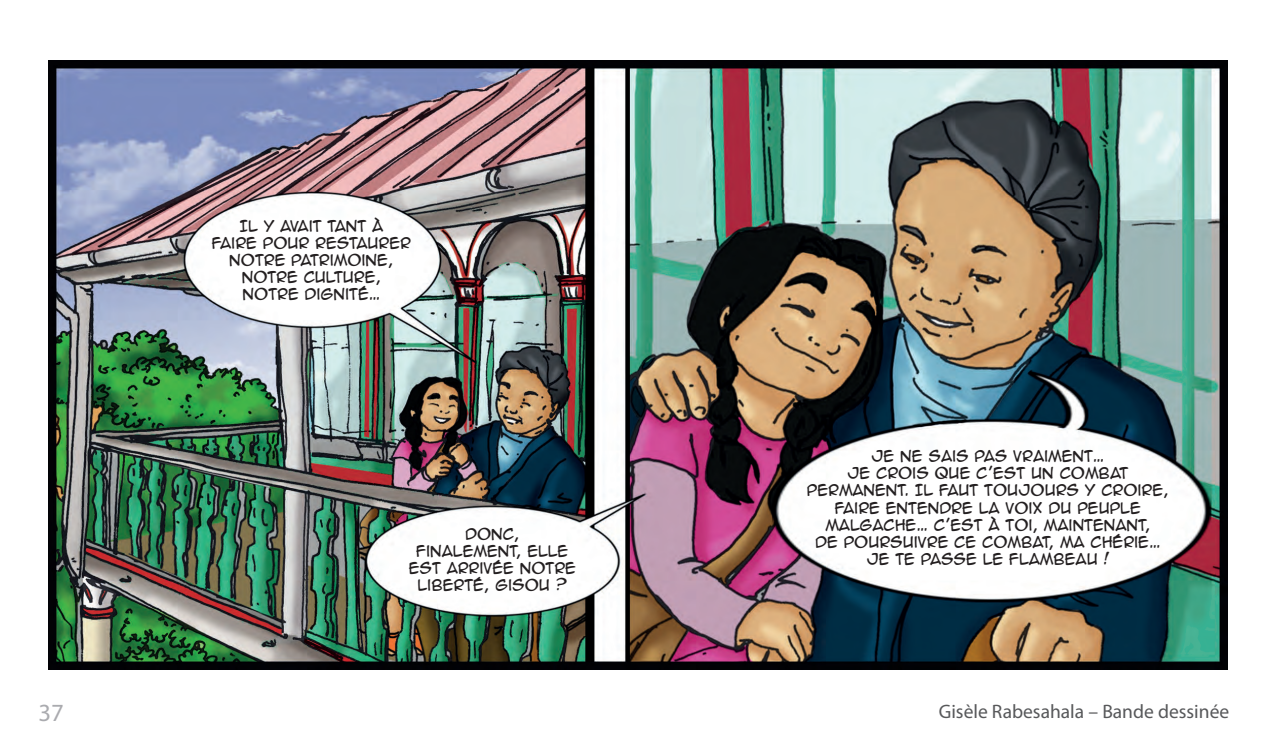
<style>
.page{position:relative;width:1276px;height:745px;background:#fff}
.page>*{position:absolute;margin:0;border:0;box-sizing:border-box;transform-origin:0 0}
.t1{font:24.75px "Myriad Pro";color:#aaabaf}
.t2{font:19.5px "Myriad Pro";color:#57585a}
.t3{font:14.25px/17.1px "Anime Ace 2.0 BB";color:#231f20;text-align:center}
</style>
<div class="page">
<img style="left:48px;top:61px;width:1180px;height:607px">
<p class="t3" style="left:212px;top:216px;width:200px">IL Y AVAIT TANT À<br>FAIRE POUR RESTAURER<br>NOTRE PATRIMOINE,<br>NOTRE CULTURE,<br>NOTRE DIGNITÉ…</p>
<p class="t3" style="left:409px;top:524px;width:169px">DONC,<br>FINALEMENT, ELLE<br>EST ARRIVÉE NOTRE<br>LIBERTÉ, GISOU ?</p>
<p class="t3" style="left:807px;top:447px;width:363px">JE NE SAIS PAS VRAIMENT…<br>JE CROIS QUE C’EST UN COMBAT<br>PERMANENT. IL FAUT TOUJOURS Y CROIRE,<br>FAIRE ENTENDRE LA VOIX DU PEUPLE<br>MALGACHE… C’EST À TOI, MAINTENANT,<br>DE POURSUIVRE CE COMBAT, MA CHÉRIE…<br>JE TE PASSE LE FLAMBEAU !</p>
<h1 class="t1" style="left:38px;top:696px;width:27px">37</h1>
<h2 class="t2" style="left:938px;top:699px;width:292px">Gisèle Rabesahala – Bande dessinée</h2>
</div>
